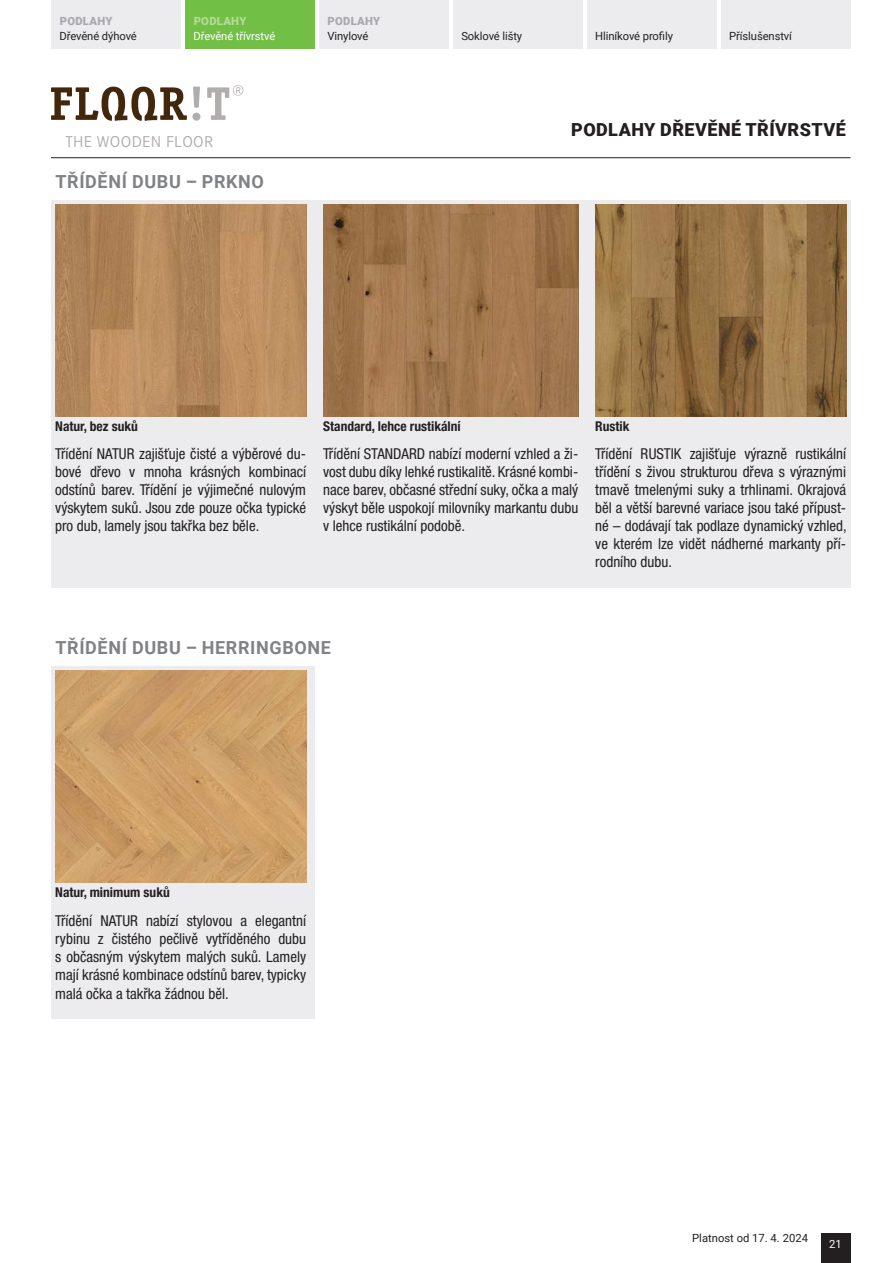
<style>
.page{position:relative;width:893px;height:1263px;background:#fff}
.page>*{position:absolute;margin:0;border:0;box-sizing:border-box;transform-origin:0 0}
.roboto_12_bold_šedá_nadpisy{font:700 18px "Roboto";letter-spacing:.035em;color:#808285}
.t1{font:900 18px "Roboto";letter-spacing:.025em;color:#231f20}
.t2{font:16.35px "Corporate S Pro";letter-spacing:.02em;color:#b1adac}
.Tabulka_hlavicka{font:condensed 15px/18px "Helvetica Neue LT Pro";color:#231f20;text-align:justify}
.popisek_pod_vzorník_9_bold_cond{font:700 condensed 13.5px "Helvetica Neue LT Pro";color:#231f20}
.t3{font:11.25px "Roboto";letter-spacing:-.01em;color:#231f20}
.t4{font:11.25px "Roboto";letter-spacing:-.01em;color:#fff}
.t5{font:900 11.25px "Roboto";letter-spacing:.025em;color:#a8a9ad}
.t6{font:900 11.25px "Roboto";letter-spacing:.025em;color:#b6da9b}
</style>
<div class="page">
<hr style="left:51px;top:157px;width:799px;height:1px;background:#231f20">
<div style="left:821px;top:1233px;width:29px;height:30px;background:#231f20"></div>
<div style="left:51px;top:0;width:130px;height:49px;background:#ececee"></div>
<div style="left:185px;top:0;width:130px;height:49px;background:#71bf44"></div>
<div style="left:319px;top:0;width:130px;height:49px;background:#ececee"></div>
<div style="left:453px;top:0;width:130px;height:49px;background:#ececee"></div>
<div style="left:587px;top:0;width:129px;height:49px;background:#ececee"></div>
<div style="left:721px;top:0;width:129px;height:49px;background:#ececee"></div>
<svg style="left:51px;top:87px;width:149px;height:34px"></svg>
<svg style="left:207px;top:85px;width:36px;height:35px"></svg>
<div style="left:51px;top:200px;width:799px;height:387px;background:#ececee"></div>
<div style="left:51px;top:666px;width:264px;height:352px;background:#ececee"></div>
<img style="left:55px;top:204px;width:251px;height:213px">
<img style="left:595px;top:204px;width:251px;height:213px">
<img style="left:323px;top:204px;width:255px;height:213px">
<img style="left:55px;top:670px;width:251px;height:213px">
<p class="t5" style="left:60px;top:14px;width:54px">PODLAHY</p>
<p class="t3" style="left:60px;top:29px;width:79px">Dřevěné dýhové</p>
<p class="t6" style="left:194px;top:14px;width:54px">PODLAHY</p>
<p class="t4" style="left:193px;top:29px;width:83px">Dřevěné třívrstvé</p>
<p class="t2" style="left:65px;top:130px;width:149px">THE WOODEN FLOOR</p>
<p class="roboto_12_bold_šedá_nadpisy" style="left:56px;top:169px;width:210px">TŘÍDĚNÍ DUBU – PRKNO</p>
<p class="t5" style="left:328px;top:14px;width:54px">PODLAHY</p>
<p class="t3" style="left:327px;top:29px;width:43px">Vinylové</p>
<p class="t3" style="left:461px;top:29px;width:62px">Soklové lišty</p>
<p class="t3" style="left:595px;top:29px;width:79px">Hliníkové profily</p>
<p class="t3" style="left:729px;top:29px;width:64px">Příslušenství</p>
<p class="t1" style="left:571px;top:117px;width:276px">PODLAHY DŘEVĚNÉ TŘÍVRSTVÉ</p>
<p class="popisek_pod_vzorník_9_bold_cond" style="left:55px;top:418px;width:84px">Natur, bez suků</p>
<p class="Tabulka_hlavicka" style="left:55px;top:445px;width:252px">Třídění NATUR zajišťuje čisté a výběrové du&shy;bové dřevo v mnoha krásných kombinací odstínů barev. Třídění je výjimečné nulovým výskytem suků. Jsou zde pouze očka typické pro dub, lamely jsou takřka bez běle.</p>
<p class="popisek_pod_vzorník_9_bold_cond" style="left:323px;top:418px;width:139px">Standard, lehce rustikální</p>
<p class="popisek_pod_vzorník_9_bold_cond" style="left:595px;top:418px;width:36px">Rustik</p>
<p class="Tabulka_hlavicka" style="left:323px;top:445px;width:257px">Třídění STANDARD nabízí moderní vzhled a ži&shy;vost dubu díky lehké rustikalitě. Krásné kombi&shy;nace barev, občasné střední suky, očka a malý výskyt běle uspokojí milovníky markantu dubu v lehce rustikální podobě.</p>
<p class="Tabulka_hlavicka" style="left:595px;top:445px;width:253px">Třídění RUSTIK zajišťuje výrazně rustikální třídění s živou strukturou dřeva s výraznými tmavě tmelenými suky a trhlinami. Okrajová běl a větší barevné variace jsou také přípust&shy;né – dodávají tak podlaze dynamický vzhled, ve kterém lze vidět nádherné markanty pří&shy;rodního dubu.</p>
<p class="roboto_12_bold_šedá_nadpisy" style="left:56px;top:635px;width:277px">TŘÍDĚNÍ DUBU – HERRINGBONE</p>
<p class="popisek_pod_vzorník_9_bold_cond" style="left:55px;top:884px;width:116px">Natur, minimum suků</p>
<p class="Tabulka_hlavicka" style="left:55px;top:912px;width:252px">Třídění NATUR nabízí stylovou a elegantní rybinu z čistého pečlivě vytříděného dubu s občasným výskytem malých suků. Lamely mají krásné kombinace odstínů barev, typicky malá očka a takřka žádnou běl.</p>
<p class="t3" style="left:692px;top:1230px;width:117px">Platnost od 17. 4. 2024</p>
<p class="t4" style="left:829px;top:1236px;width:14px">21</p>
</div>
